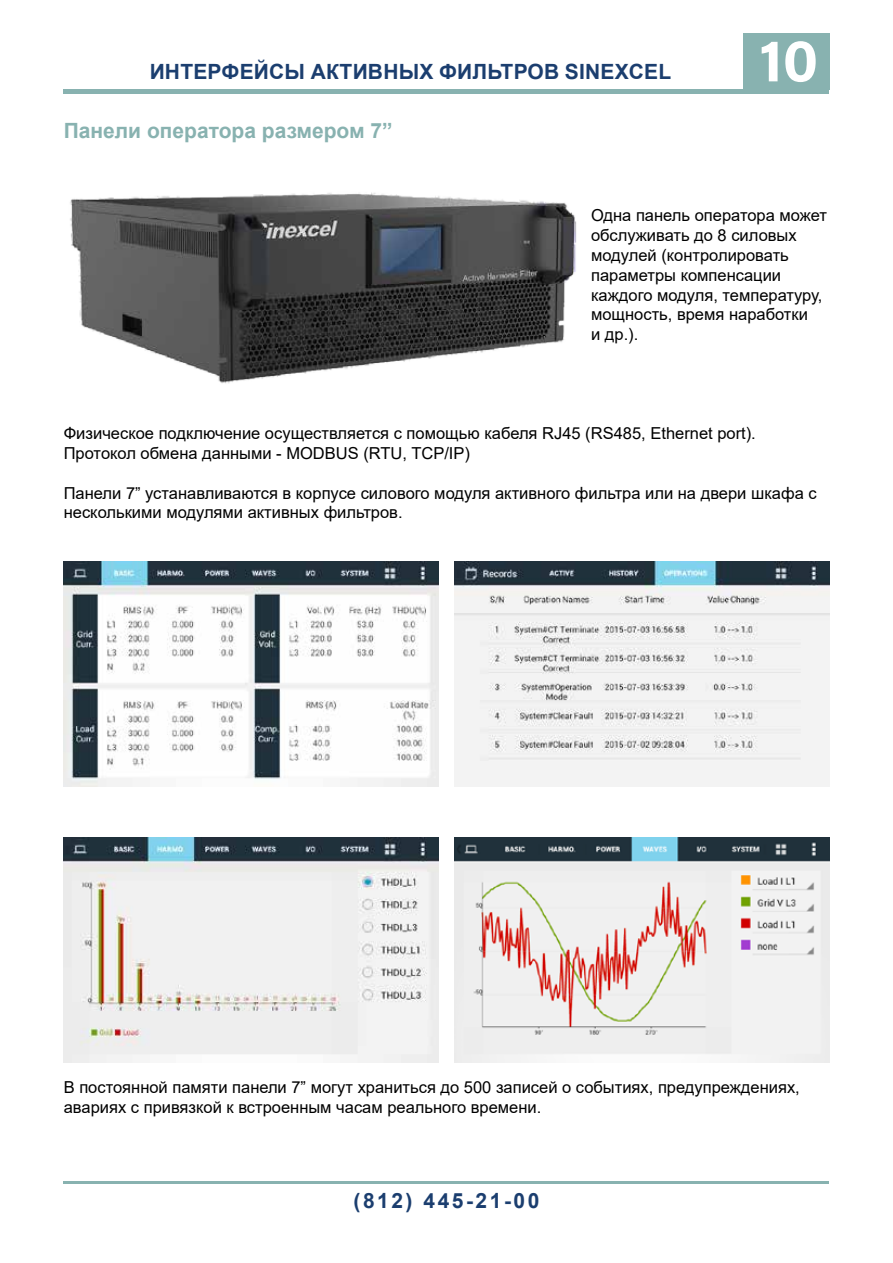
<style>
.page{position:relative;width:893px;height:1263px;background:#fff}
.page>*{position:absolute;margin:0;border:0;box-sizing:border-box;transform-origin:0 0}
.t1{font:700 60px "Acumin Pro";color:#fff}
.t2{font:700 21px "Arial";letter-spacing:.01em;color:#1b3e6f}
.t3{font:700 21px "Arial";color:#88b2b0}
.t4{font:700 21px "Arial";letter-spacing:.12em;color:#1b3e6f}
.t5{font:16.5px/19.8px "Arial";color:#000}
</style>
<div class="page">
<div style="left:64px;top:89px;width:765px;height:5px;background:#88b2b0"></div>
<hr style="left:64px;top:1181px;width:765px;height:3px;background:#88b2b0">
<div style="left:743px;top:33px;width:86px;height:56px;background:#88b2b0"></div>
<img style="left:70px;top:192px;width:507px;height:192px">
<img style="left:64px;top:561px;width:374px;height:225px">
<img style="left:455px;top:561px;width:374px;height:225px">
<img style="left:64px;top:837px;width:374px;height:225px">
<img style="left:455px;top:837px;width:374px;height:225px">
<p class="t2" style="left:150px;top:57px;width:523px">ИНТЕРФЕЙСЫ АКТИВНЫХ ФИЛЬТРОВ SINEXCEL</p>
<p class="t3" style="left:64px;top:116px;width:330px">Панели оператора размером 7”</p>
<h1 class="t1" style="left:759px;top:18px;width:61px">10</h1>
<p class="t5" style="left:591px;top:206px;width:237px">Одна панель оператора может обслуживать до 8 силовых модулей (контролировать параметры компенсации каждого модуля, температуру, мощность, время наработки<br>и др.).</p>
<p class="t5" style="left:64px;top:423px;width:694px">Физическое подключение осуществляется с помощью кабеля RJ45 (RS485, Ethernet port).<br>Протокол обмена данными - MODBUS (RTU, TCP/IP)</p>
<p class="t5" style="left:64px;top:483px;width:754px">Панели 7” устанавливаются в корпусе силового модуля активного фильтра или на двери шкафа с несколькими модулями активных фильтров.</p>
<p class="t5" style="left:64px;top:1077px;width:737px">В постоянной памяти панели 7” могут храниться до 500 записей о событиях, предупреждениях, авариях с привязкой к встроенным часам реального времени.</p>
<p class="t4" style="left:354px;top:1186px;width:187px">(812) 445-21-00</p>
</div>
